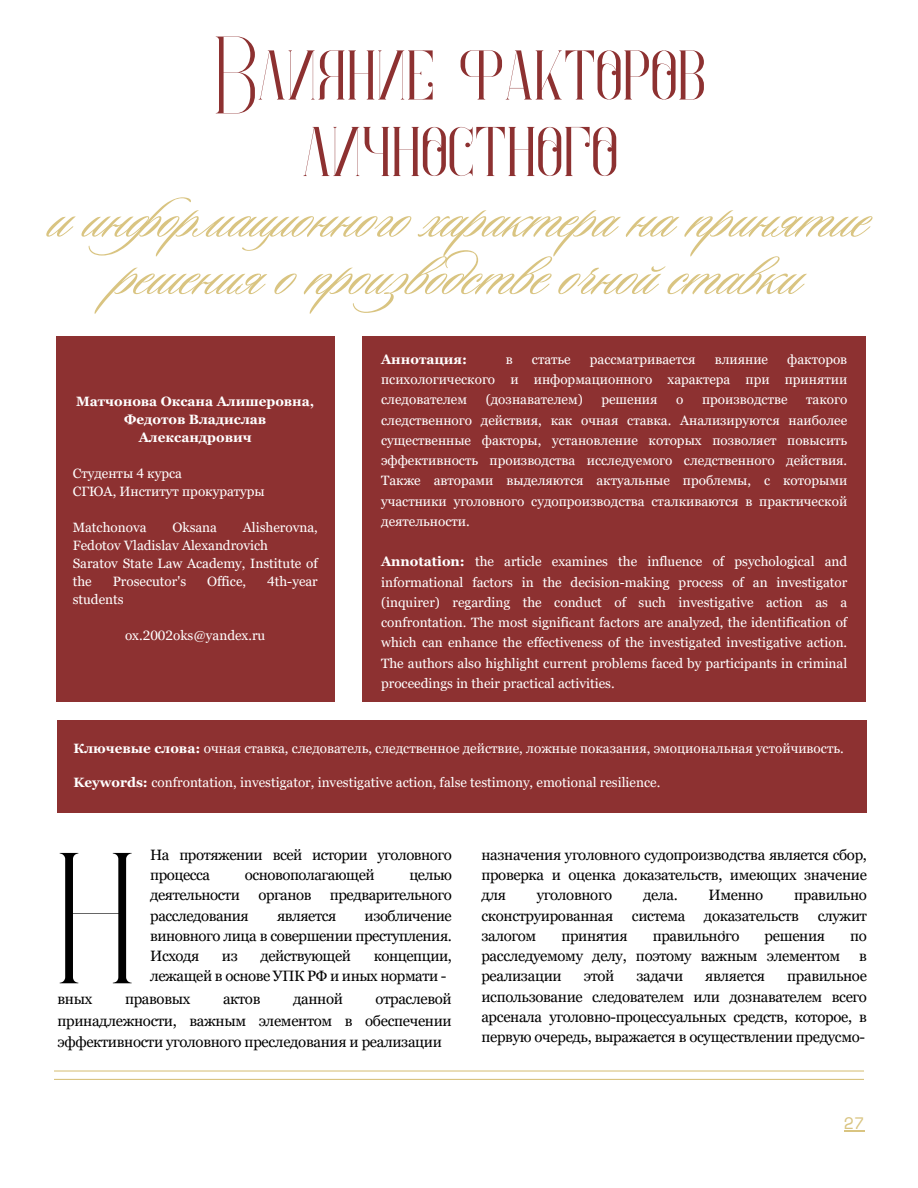
<style>
.page{position:relative;width:918px;height:1188px;background:#fff}
.page>*{position:absolute;margin:0;border:0;box-sizing:border-box;transform-origin:0 0}
.t1{font:152.7px "Enchants";color:#000}
.t2{font:90px/76.5px "Enchants";color:#8d3131;text-align:center}
.t3{font:67.5px/57.3px "Sloop Script Pro";color:#d9c481;text-align:center}
.t4{font:16.5px "Space Mono";color:#d9c481}
.t5{font:15px/20.2px "Georgia Pro";letter-spacing:-.02em;color:#000;text-align:justify}
.t6{font:13.5px/20.2px "Georgia Pro";color:#fff;text-align:justify}
.t7{font:700 13.5px/18px "Georgia Pro";color:#fff;text-align:center}
.t8{font:7.5px "Georgia Pro";color:#000}
.s1{font-weight:700}
</style>
<div class="page">
<hr style="left:54px;top:1070px;width:810px;height:2px;background:#d9c481">
<hr style="left:54px;top:1079px;width:810px;height:1px;background:#d9c481">
<div style="left:56px;top:336px;width:279px;height:366px;background:#8d3131"></div>
<div style="left:363px;top:336px;width:503px;height:366px;background:#8d3131"></div>
<div style="left:57px;top:720px;width:810px;height:92px;background:#8d3131"></div>
<svg style="left:844px;top:1130px;width:20px;height:1px"></svg>
<h1 class="t2" style="left:214px;top:35px;width:493px">Влияние факторов личностного</h1>
<h2 class="t3" style="left:50px;top:194px;width:820px">и информационного характера на принятие решения о производстве очной ставки</h2>
<h3 class="t7" style="left:76px;top:393px;width:240px">Матчонова Оксана Алишеровна,<br>Федотов Владислав<br>Александрович</h3>
<p class="t6" style="left:73px;top:464px;width:111px">Студенты 4 курса</p>
<p class="t6" style="left:73px;top:482px;width:194px">СГЮА, Институт прокуратуры</p>
<p class="t6" style="left:73px;top:518px;width:75px">Matchonova</p>
<p class="t6" style="left:172px;top:518px;width:46px">Oksana</p>
<p class="t6" style="left:73px;top:519px;width:247px;line-height:18px;text-indent:170px">Alisherovna,<br>Fedotov Vladislav Alexandrovich</p>
<p class="t6" style="left:73px;top:555px;width:247px;line-height:18px">Saratov State Law Academy, Institute of the</p>
<p class="t6" style="left:113px;top:572px;width:75px">Prosecutor's</p>
<p class="t6" style="left:207px;top:572px;width:41px">Office,</p>
<p class="t6" style="left:267px;top:572px;width:52px">4th-year</p>
<p class="t6" style="left:73px;top:590px;width:52px">students</p>
<p class="t6" style="left:125px;top:626px;width:142px">ox.2002oks@yandex.ru</p>
<p class="t6" style="left:381px;top:349px;width:468px;text-indent:406px">факторов психологического и информационного характера при принятии следователем</p>
<p class="t7" style="left:381px;top:350px;width:88px">Аннотация:</p>
<p class="t6" style="left:506px;top:349px;width:8px">в</p>
<p class="t6" style="left:532px;top:349px;width:40px">статье</p>
<p class="t6" style="left:590px;top:349px;width:107px">рассматривается</p>
<p class="t6" style="left:715px;top:349px;width:55px">влияние</p>
<p class="t6" style="left:486px;top:389px;width:99px">(дознавателем)</p>
<p class="t6" style="left:601px;top:389px;width:58px">решения</p>
<p class="t6" style="left:676px;top:389px;width:9px">о</p>
<p class="t6" style="left:702px;top:389px;width:87px">производстве</p>
<p class="t6" style="left:381px;top:389px;width:468px;text-indent:425px">такого следственного действия, как очная ставка. Анализируются наиболее существенные факторы, установление которых позволяет повысить эффективность производства исследуемого следственного действия.<br>Также авторами выделяются актуальные проблемы, с которыми участники уголовного судопроизводства сталкиваются в практической деятельности.</p>
<p class="t6" style="left:381px;top:551px;width:468px"><span class="s1">Annotation:</span> the article examines the influence of psychological and informational factors in the decision-making process of an investigator (inquirer) regarding the conduct of such investigative action as a confrontation. The most significant factors are analyzed, the identification of which can enhance the effectiveness of the investigated investigative action.<br>The authors also highlight current problems faced by participants in criminal proceedings in their practical activities.</p>
<p class="t6" style="left:74px;top:738px;width:772px"><span class="s1">Ключевые слова:</span> очная ставка, следователь, следственное действие, ложные показания, эмоциональная устойчивость.</p>
<p class="t6" style="left:74px;top:772px;width:588px"><span class="s1">Keywords:</span> confrontation, investigator, investigative action, false testimony, emotional resilience.</p>
<p class="t1" style="left:57px;top:848px;width:80px">Н</p>
<p class="t5" style="left:150px;top:845px;width:303px">На протяжении всей истории уголовного процесса</p>
<p class="t5" style="left:245px;top:865px;width:131px">основополагающей</p>
<p class="t5" style="left:150px;top:865px;width:303px;text-indent:259px">целью деятельности органов предварительного расследования</p>
<p class="t5" style="left:150px;top:905px;width:303px;text-indent:214px">изобличение виновного лица в совершении преступления.<br>Исходя</p>
<p class="t5" style="left:277px;top:905px;width:61px">является</p>
<p class="t5" style="left:222px;top:946px;width:17px">из</p>
<p class="t5" style="left:260px;top:946px;width:92px">действующей</p>
<p class="t5" style="left:374px;top:946px;width:80px">концепции,</p>
<p class="t5" style="left:150px;top:966px;width:298px">лежащей в основе УПК РФ и иных нормати -</p>
<p class="t5" style="left:58px;top:988px;width:396px;line-height:21.3px;text-indent:318px">отраслевой принадлежности, важным элементом в обеспечении эффективности уголовного преследования и реализации</p>
<p class="t5" style="left:58px;top:989px;width:36px">вных</p>
<p class="t5" style="left:125px;top:989px;width:67px">правовых</p>
<p class="t5" style="left:223px;top:989px;width:39px">актов</p>
<p class="t5" style="left:293px;top:989px;width:51px">данной</p>
<p class="t5" style="left:481px;top:845px;width:387px">назначения уголовного судопроизводства является сбор, проверка и оценка доказательств, имеющих значение для</p>
<p class="t5" style="left:537px;top:885px;width:77px">уголовного</p>
<p class="t5" style="left:643px;top:885px;width:36px">дела.</p>
<p class="t5" style="left:708px;top:885px;width:56px">Именно</p>
<p class="t5" style="left:481px;top:885px;width:387px;text-indent:313px">правильно сконструированная система доказательств служит залогом</p>
<p class="t8" style="left:722px;top:929px;width:6px">1</p>
<p class="t5" style="left:561px;top:926px;width:68px">принятия</p>
<p class="t5" style="left:653px;top:926px;width:88px">правильного</p>
<p class="t5" style="left:765px;top:926px;width:62px">решения</p>
<p class="t5" style="left:850px;top:926px;width:18px">по</p>
<p class="t5" style="left:481px;top:946px;width:360px">расследуемому делу, поэтому важным элементом</p>
<p class="t5" style="left:859px;top:946px;width:9px">в</p>
<p class="t5" style="left:481px;top:966px;width:82px">реализации</p>
<p class="t5" style="left:584px;top:966px;width:32px">этой</p>
<p class="t5" style="left:636px;top:966px;width:48px">задачи</p>
<p class="t5" style="left:705px;top:966px;width:61px">является</p>
<p class="t5" style="left:481px;top:966px;width:387px;text-indent:306px">правильное использование следователем или дознавателем всего арсенала уголовно-процессуальных средств, которое, в первую очередь, выражается в осуществлении предусмо-</p>
<p class="t4" style="left:844px;top:1110px;width:22px">27</p>
</div>
